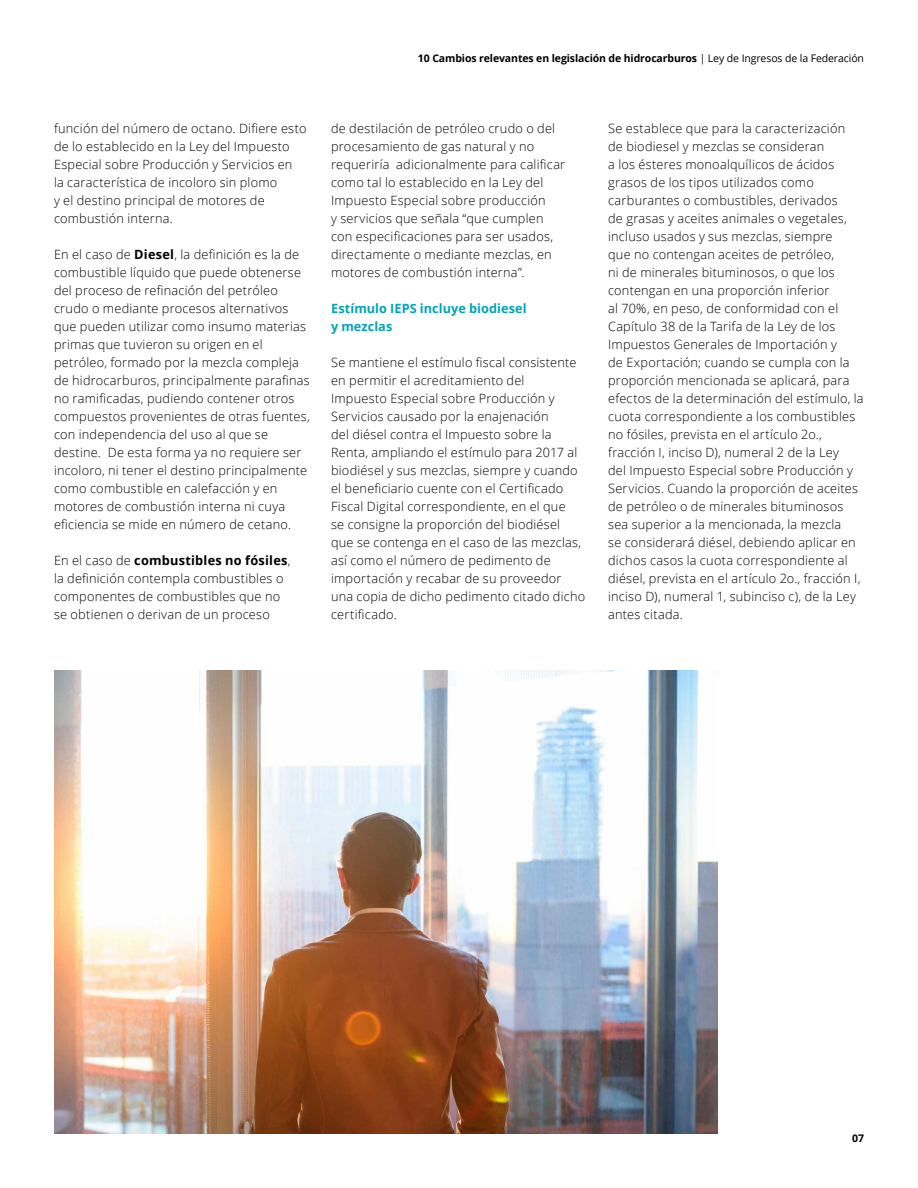
<style>
.page{position:relative;width:918px;height:1188px;background:#fff}
.page>*{position:absolute;margin:0;border:0;box-sizing:border-box;transform-origin:0 0}
.t1{font:300 12.75px/18px "Open Sans";letter-spacing:.015em;color:#000}
.t2{font:700 12.75px/18px "Open Sans";letter-spacing:.005em;color:#00a5b8}
.t3{font:700 10.5px "Open Sans";letter-spacing:-.01em;color:#000}
.s1{font-weight:400}
.s2{font-weight:700}
</style>
<div class="page">
<img style="left:54px;top:671px;width:664px;height:463px">
<p class="t3" style="left:418px;top:51px;width:448px">10 Cambios relevantes en legislación de hidrocarburos <span class="s1">| Ley de Ingresos de la Federación</span></p>
<p class="t1" style="left:54px;top:119px;width:254px">función del número de octano. Difiere esto de lo establecido en la Ley del Impuesto Especial sobre Producción y Servicios en<br>la característica de incoloro sin plomo<br>y el destino principal de motores de combustión interna.</p>
<p class="t1" style="left:54px;top:245px;width:257px">En el caso de <span class="s2">Diesel</span>, la definición es la de combustible líquido que puede obtenerse del proceso de refinación del petróleo crudo o mediante procesos alternativos que pueden utilizar como insumo materias primas que tuvieron su origen en el petróleo, formado por la mezcla compleja de hidrocarburos, principalmente parafinas no ramificadas, pudiendo contener otros compuestos provenientes de otras fuentes, con independencia del uso al que se destine. De esta forma ya no requiere ser incoloro, ni tener el destino principalmente como combustible en calefacción y en motores de combustión interna ni cuya eficiencia se mide en número de cetano.</p>
<p class="t1" style="left:54px;top:551px;width:238px">En el caso de <span class="s2">combustibles no fósiles</span>, la definición contempla combustibles o componentes de combustibles que no se obtienen o derivan de un proceso</p>
<p class="t1" style="left:331px;top:119px;width:236px">de destilación de petróleo crudo o del procesamiento de gas natural y no requeriría adicionalmente para calificar como tal lo establecido en la Ley del Impuesto Especial sobre producción<br>y servicios que señala “que cumplen con especificaciones para ser usados, directamente o mediante mezclas, en motores de combustión interna”.</p>
<p class="t2" style="left:331px;top:299px;width:197px">Estímulo IEPS incluye biodiesel y mezclas</p>
<p class="t1" style="left:331px;top:353px;width:256px">Se mantiene el estímulo fiscal consistente en permitir el acreditamiento del<br>Impuesto Especial sobre Producción y Servicios causado por la enajenación<br>del diésel contra el Impuesto sobre la Renta, ampliando el estímulo para 2017 al biodiésel y sus mezclas, siempre y cuando el beneficiario cuente con el Certificado Fiscal Digital correspondiente, en el que<br>se consigne la proporción del biodiésel que se contenga en el caso de las mezclas, así como el número de pedimento de importación y recabar de su proveedor una copia de dicho pedimento citado dicho certificado.</p>
<p class="t1" style="left:608px;top:119px;width:257px">Se establece que para la caracterización<br>de biodiesel y mezclas se consideran<br>a los ésteres monoalquílicos de ácidos grasos de los tipos utilizados como carburantes o combustibles, derivados<br>de grasas y aceites animales o vegetales, incluso usados y sus mezclas, siempre<br>que no contengan aceites de petróleo,<br>ni de minerales bituminosos, o que los contengan en una proporción inferior<br>al 70%, en peso, de conformidad con el Capítulo 38 de la Tarifa de la Ley de los Impuestos Generales de Importación y<br>de Exportación; cuando se cumpla con la proporción mencionada se aplicará, para efectos de la determinación del estímulo, la cuota correspondiente a los combustibles no fósiles, prevista en el artículo 2o., fracción I, inciso D), numeral 2 de la Ley<br>del Impuesto Especial sobre Producción y Servicios. Cuando la proporción de aceites de petróleo o de minerales bituminosos sea superior a la mencionada, la mezcla<br>se considerará diésel, debiendo aplicar en dichos casos la cuota correspondiente al diésel, prevista en el artículo 2o., fracción I, inciso D), numeral 1, subinciso c), de la Ley antes citada.</p>
<p class="t3" style="left:852px;top:1131px;width:13px">07</p>
</div>
